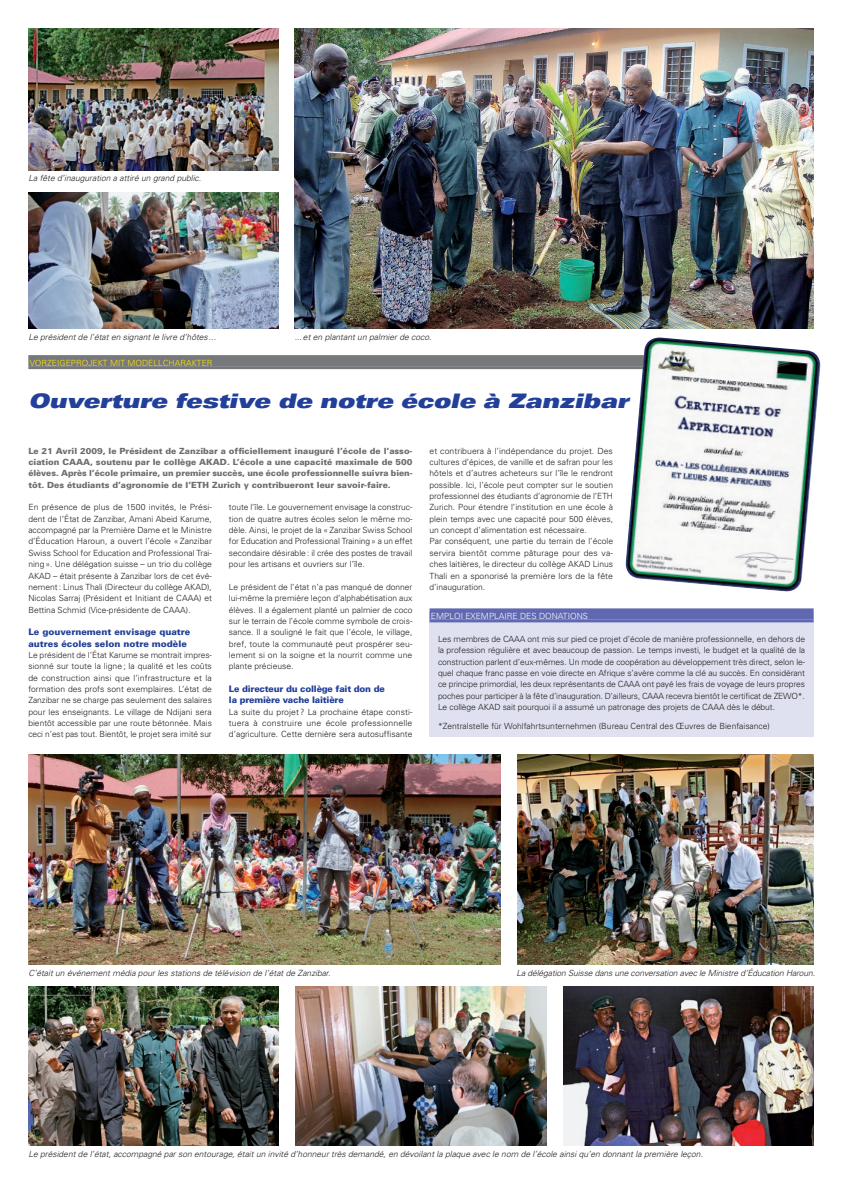
<style>
.page{position:relative;width:842px;height:1191px;background:#fff}
.page>*{position:absolute;margin:0;border:0;box-sizing:border-box;transform-origin:0 0}
._101_Haupttitel{font:italic 900 expanded 20px "Univers";letter-spacing:-.01em;color:#223f99}
._103_Fliess_fett_bla{font:900 9px/11.3px "Univers";color:#223f99}
._103_Fliess_fett_bla-2{font:900 9px/11.3px "Univers";letter-spacing:-.02em;color:#223f99}
._104_Fliess{font:300 8.5px/11.3px "Univers";color:#231f20;text-align:justify}
._106_Fliess_Kasten{font:300 8.5px/11.3px "Univers";color:#231f20;text-align:justify}
._105_Legende{font:italic 300 8.5px "Univers";color:#231f20}
._102_Lead{font:900 8.5px/11.3px "Univers";color:#6c6d70;text-align:justify}
._100_Rubriktitel_Gra{font:300 8.5px "Univers";color:#ffe601}
._100_Rubriktitel_Bla{font:300 8.5px "Univers";color:#fff}
</style>
<div class="page">
<div style="left:429px;top:612px;width:385px;height:125px;background:#e0e1f0"></div>
<div style="left:429px;top:608px;width:385px;height:11px;background:#5f68b0"></div>
<hr style="left:429px;top:619px;width:385px;height:3px;background:#5f68b0">
<div style="left:28px;top:355px;width:786px;height:11px;background:#76787b"></div>
<hr style="left:28px;top:366px;width:786px;height:3px;background:#76787b">
<img style="left:296px;top:986px;width:250px;height:159px">
<img style="left:28px;top:193px;width:251px;height:136px">
<img style="left:28px;top:754px;width:472px;height:210px">
<img style="left:517px;top:754px;width:297px;height:210px">
<img style="left:624px;top:337px;width:197px;height:255px">
<img style="left:295px;top:28px;width:519px;height:301px">
<img style="left:28px;top:28px;width:251px;height:142px">
<img style="left:28px;top:986px;width:251px;height:159px">
<img style="left:563px;top:986px;width:251px;height:159px">
<p class="_105_Legende" style="left:28px;top:173px;width:174px">La fête d’inauguration a attiré un grand public.</p>
<p class="_105_Legende" style="left:28px;top:332px;width:189px">Le président de l’état en signant le livre d’hôtes ...</p>
<p class="_105_Legende" style="left:295px;top:332px;width:138px">...et en plantant un palmier de coco.</p>
<p class="_100_Rubriktitel_Gra" style="left:30px;top:358px;width:69px">Vorzei geprojekt</p>
<p class="_100_Rubriktitel_Gra" style="left:110px;top:358px;width:6px">mit</p>
<p class="_100_Rubriktitel_Gra" style="left:128px;top:358px;width:21px">Modellcha</p>
<p class="_100_Rubriktitel_Gra" style="left:180px;top:358px;width:12px">rakte</p>
<p class="_100_Rubriktitel_Gra" style="left:207px;top:358px;width:7px">r</p>
<p class="_101_Haupttitel" style="left:28px;top:389px;width:602px">Ouverture festive de notre école à Zanzibar</p>
<p class="_102_Lead" style="left:28px;top:445px;width:386px">Le 21 Avril 2009, le Président de Zanzibar a officiellement inauguré l’école de l’asso&shy;ciation CAAA, soutenu par le collège AKAD. L’école a une capacité maximale de 500 élèves. Après l’école primaire, un premier succès, une école professionnelle suivra bien&shy;tôt. Des étudiants d’agronomie de l’ETH Zurich y contribueront leur savoir-faire.</p>
<p class="_104_Fliess" style="left:28px;top:501px;width:185px">En présence de plus de 1500 invités, le Prési&shy;dent de l’État de Zanzibar, Amani Abeid Karume, accompagné par la Première Dame et le Ministre d’Éducation Haroun, a ouvert l’école «Zanzibar Swiss School for Education and Professional Trai&shy;ning». Une délégation suisse – un trio du collège AKAD – était présente à Zanzibar lors de cet évé&shy;nement: Linus Thali (Directeur du collège AKAD), Nicolas Sarraj (Président et Initiant de CAAA) et Bettina Schmid (Vice-présidente de CAAA).</p>
<p class="_103_Fliess_fett_bla" style="left:28px;top:626px;width:163px">Le gouvernement envisage quatre autres écoles selon notre modèle</p>
<p class="_104_Fliess" style="left:28px;top:649px;width:185px">Le président de l’État Karume se montrait impres&shy;sionné sur toute la ligne; la qualité et les coûts de construction ainsi que l’infrastructure et la formation des profs sont exemplaires. L’état de Zanzibar ne se charge pas seulement des salaires pour les enseignants. Le village de Ndijani sera bientôt accessible par une route bétonnée. Mais ceci n’est pas tout. Bientôt, le projet sera imité sur</p>
<p class="_104_Fliess" style="left:229px;top:501px;width:185px">toute l’île. Le gouvernement envisage la construc&shy;tion de quatre autres écoles selon le même mo&shy;dèle. Ainsi, le projet de la «Zanzibar Swiss School for Education and Professional Training» a un effet secondaire désirable: il crée des postes de travail pour les artisans et ouvriers sur l’île.</p>
<p class="_104_Fliess" style="left:229px;top:581px;width:185px">Le président de l’état n’a pas manqué de donner lui-même la première leçon d’alphabétisation aux élèves. Il a également planté un palmier de coco sur le terrain de l’école comme symbole de crois&shy;sance. Il a souligné le fait que l’école, le village, bref, toute la communauté peut prospérer seu&shy;lement si on la soigne et la nourrit comme une plante précieuse.</p>
<p class="_103_Fliess_fett_bla-2" style="left:229px;top:683px;width:157px">Le directeur du collège fait don de la première vache laitière</p>
<p class="_104_Fliess" style="left:229px;top:705px;width:185px">La suite du projet ? La prochaine étape consti&shy;tuera à construire une école professionnelle d’agriculture. Cette dernière sera autosuffisante</p>
<p class="_104_Fliess" style="left:429px;top:445px;width:185px">et contribuera à l’indépendance du projet. Des cultures d’épices, de vanille et de safran pour les hôtels et d’autres acheteurs sur l’île le rendront possible. Ici, l’école peut compter sur le soutien professionnel des étudiants d’agronomie de l’ETH Zurich. Pour étendre l’institution en une école à plein temps avec une capacité pour 500 élèves, un concept d’alimentation est nécessaire.</p>
<p class="_104_Fliess" style="left:429px;top:535px;width:185px">Par conséquent, une partie du terrain de l’école servira bientôt comme pâturage pour des va&shy;ches laitières, le directeur du collège AKAD Linus Thali en a sponorisé la première lors de la fête d’inauguration.</p>
<p class="_100_Rubriktitel_Bla" style="left:431px;top:611px;width:12px">Empl</p>
<p class="_100_Rubriktitel_Bla" style="left:454px;top:611px;width:28px">oi exemplai</p>
<p class="_100_Rubriktitel_Bla" style="left:507px;top:611px;width:20px">re des</p>
<p class="_100_Rubriktitel_Bla" style="left:539px;top:611px;width:18px">donati</p>
<p class="_100_Rubriktitel_Bla" style="left:570px;top:611px;width:13px">ons</p>
<p class="_106_Fliess_Kasten" style="left:438px;top:633px;width:369px">Les membres de CAAA ont mis sur pied ce projet d’école de manière professionnelle, en dehors de la profession régulière et avec beaucoup de passion. Le temps investi, le budget et la qualité de la construction parlent d’eux-mêmes. Un mode de coopération au développement très direct, selon le&shy;quel chaque franc passe en voie directe en Afrique s’avère comme la clé au succès. En considérant ce principe primordial, les deux représentants de CAAA ont payé les frais de voyage de leurs propres poches pour participer à la fête d’inauguration. D’ailleurs, CAAA recevra bientôt le certificat de ZEWO*.<br>Le collège AKAD sait pourquoi il a assumé un patronage des projets de CAAA dès le début.</p>
<p class="_106_Fliess_Kasten" style="left:438px;top:720px;width:333px">*Zentralstelle für Wohlfahrtsunternehmen (Bureau Central des Œuvres de Bienfaisance)</p>
<p class="_105_Legende" style="left:28px;top:967px;width:304px">C’était un événement média pour les stations de télévision de l’état de Zanzibar.</p>
<p class="_105_Legende" style="left:516px;top:967px;width:300px">La délégation Suisse dans une conversation avec le Ministre d’Éducation Haroun.</p>
<p class="_105_Legende" style="left:28px;top:1148px;width:676px">Le président de l’état, accompagné par son entourage, était un invité d’honneur très demandé, en dévoilant la plaque avec le nom de l’école ainsi qu’en donnant la première leçon.</p>
</div>
